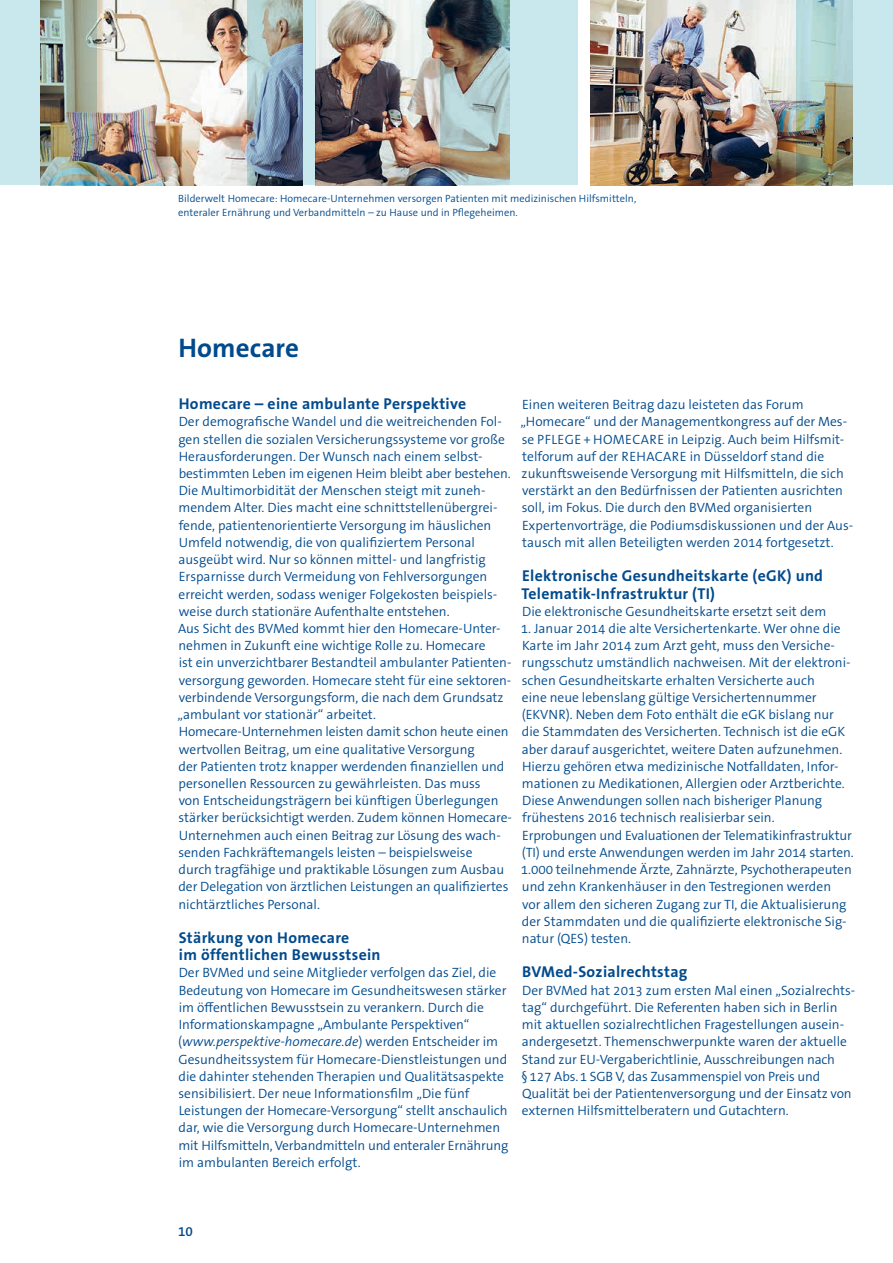
<style>
.page{position:relative;width:893px;height:1263px;background:#fff}
.page>*{position:absolute;margin:0;border:0;box-sizing:border-box;transform-origin:0 0}
.HEAD_18{font:700 27px "The Sans OT7";letter-spacing:.005em;color:#004a8d}
.COPY_9P_SUBLINE1{font:700 15.75px/17.2px "The Sans OT7";letter-spacing:.02em;color:#004a8d}
.COPY_9P{font:300 13.5px/17.2px "The Sans OT4";color:#004a8d}
.t1{font:600 13.5px "The Sans OT6";color:#004a8d}
.BVM2_BU{font:300 10.5px/13.5px "The Sans OT4";letter-spacing:.005em;color:#004a8d}
.s1{font-style:italic}
</style>
<div class="page">
<img style="left:97px;top:0;width:150px;height:185px">
<img style="left:315px;top:0;width:125px;height:185px">
<img style="left:590px;top:0;width:206px;height:185px">
<img style="left:247px;top:0;width:68px;height:185px">
<img style="left:0;top:0;width:97px;height:185px">
<svg style="left:440px;top:0;width:138px;height:185px;background:#a5b9b9"></svg>
<img style="left:796px;top:0;width:97px;height:185px">
<p class="BVM2_BU" style="left:178px;top:192px;width:460px">Bilderwelt Homecare: Homecare-Unternehmen versorgen Patienten mit medizinischen Hilfsmitteln, enteraler Ernährung und Verbandmitteln – zu Hause und in Pflegeheimen.</p>
<p class="HEAD_18" style="left:178px;top:331px;width:122px">Homecare</p>
<p class="COPY_9P_SUBLINE1" style="left:179px;top:395px;width:289px">Homecare – eine ambulante Perspektive</p>
<p class="COPY_9P" style="left:178px;top:413px;width:334px">Der demografische Wandel und die weitreichenden Fol&shy;gen stellen die sozialen Versicherungssysteme vor große Herausforderungen. Der Wunsch nach einem selbst&shy;bestimmten Leben im eigenen Heim bleibt aber bestehen.<br>Die Multimorbidität der Menschen steigt mit zuneh&shy;mendem Alter. Dies macht eine schnittstellenübergrei&shy;fende, patientenorientierte Versorgung im häuslichen Umfeld notwendig, die von qualifiziertem Personal ausgeübt wird. Nur so können mittel- und langfristig Ersparnisse durch Vermeidung von Fehlversorgungen erreicht werden, sodass weniger Folgekosten beispiels&shy;weise durch stationäre Aufenthalte entstehen.</p>
<p class="COPY_9P" style="left:177px;top:620px;width:335px">Aus Sicht des BVMed kommt hier den Homecare-Unter&shy;nehmen in Zukunft eine wichtige Rolle zu. Homecare<br>ist ein unverzichtbarer Bestandteil ambulanter Patienten&shy;versorgung geworden. Homecare steht für eine sektoren&shy;verbindende Versorgungsform, die nach dem Grundsatz „ambulant vor stationär“ arbeitet.</p>
<p class="COPY_9P" style="left:178px;top:723px;width:335px">Homecare-Unternehmen leisten damit schon heute einen wertvollen Beitrag, um eine qualitative Versorgung<br>der Patienten trotz knapper werdenden finanziellen und personellen Ressourcen zu gewährleisten. Das muss<br>von Entscheidungsträgern bei künftigen Überlegungen stärker berücksichtigt werden. Zudem können Homecare-Unternehmen auch einen Beitrag zur Lösung des wach&shy;senden Fachkräftemangels leisten – beispielsweise<br>durch tragfähige und praktikable Lösungen zum Ausbau der Delegation von ärztlichen Leistungen an qualifiziertes nichtärztliches Personal.</p>
<p class="COPY_9P_SUBLINE1" style="left:179px;top:929px;width:203px">Stärkung von Homecare<br>im öffentlichen Bewusstsein</p>
<p class="COPY_9P" style="left:178px;top:964px;width:332px">Der BVMed und seine Mitglieder verfolgen das Ziel, die Bedeutung von Homecare im Gesundheitswesen stärker im öffentlichen Bewusstsein zu verankern. Durch die Informationskampagne „Ambulante Perspektiven“ (<span class="s1">www.perspektive-homecare.de</span>) werden Entscheider im Gesundheitssystem für Homecare-Dienstleistungen und die dahinter stehenden Therapien und Qualitätsaspekte sensibilisiert. Der neue Informationsfilm „Die fünf Leistungen der Homecare-Versorgung“ stellt anschaulich dar, wie die Versorgung durch Homecare-Unternehmen mit Hilfsmitteln, Verbandmitteln und enteraler Ernährung im ambulanten Bereich erfolgt.</p>
<p class="COPY_9P" style="left:520px;top:396px;width:334px">Einen weiteren Beitrag dazu leisteten das Forum „Homecare“ und der Managementkongress auf der Mes&shy;se PFLEGE + HOMECARE in Leipzig. Auch beim Hilfsmit&shy;telforum auf der REHACARE in Düsseldorf stand die zukunftsweisende Versorgung mit Hilfsmitteln, die sich verstärkt an den Bedürfnissen der Patienten ausrichten soll, im Fokus. Die durch den BVMed organisierten Expertenvorträge, die Podiumsdiskussionen und der Aus&shy;tausch mit allen Beteiligten werden 2014 fortgesetzt.</p>
<p class="COPY_9P_SUBLINE1" style="left:521px;top:567px;width:303px">Elektronische Gesundheitskarte (eGK) und<br>Telematik-Infrastruktur (TI)</p>
<p class="COPY_9P" style="left:522px;top:603px;width:306px">Die elektronische Gesundheitskarte ersetzt seit dem</p>
<p class="COPY_9P" style="left:521px;top:620px;width:331px">1. Januar 2014 die alte Versichertenkarte. Wer ohne die Karte im Jahr 2014 zum Arzt geht, muss den Versiche&shy;rungsschutz umständlich nachweisen. Mit der elektroni&shy;schen Gesundheitskarte erhalten Versicherte auch<br>eine neue lebenslang gültige Versichertennummer (EKVNR). Neben dem Foto enthält die eGK bislang nur die Stammdaten des Versicherten. Technisch ist die eGK aber darauf ausgerichtet, weitere Daten aufzunehmen.<br>Hierzu gehören etwa medizinische Notfalldaten, Infor&shy;mationen zu Medikationen, Allergien oder Arztberichte.<br>Diese Anwendungen sollen nach bisheriger Planung frühestens 2016 technisch realisierbar sein.</p>
<p class="COPY_9P" style="left:521px;top:826px;width:334px">Erprobungen und Evaluationen der Telematikinfrastruktur (TI) und erste Anwendungen werden im Jahr 2014 starten.<br>1.000 teilnehmende Ärzte, Zahnärzte, Psychotherapeuten und zehn Krankenhäuser in den Testregionen werden<br>vor allem den sicheren Zugang zur TI, die Aktualisierung der Stammdaten und die qualifizierte elektronische Sig&shy;natur (QES) testen.</p>
<p class="COPY_9P_SUBLINE1" style="left:522px;top:963px;width:167px">BVMed-Sozialrechtstag</p>
<p class="COPY_9P" style="left:521px;top:981px;width:336px">Der BVMed hat 2013 zum ersten Mal einen „Sozialrechts&shy;tag“ durchgeführt. Die Referenten haben sich in Berlin mit aktuellen sozialrechtlichen Fragestellungen ausein&shy;andergesetzt. Themenschwerpunkte waren der aktuelle Stand zur EU-Vergaberichtlinie, Ausschreibungen nach §127 Abs.1 SGB V, das Zusammenspiel von Preis und Qualität bei der Patientenversorgung und der Einsatz von externen Hilfsmittelberatern und Gutachtern.</p>
<p class="t1" style="left:178px;top:1222px;width:16px">10</p>
</div>
